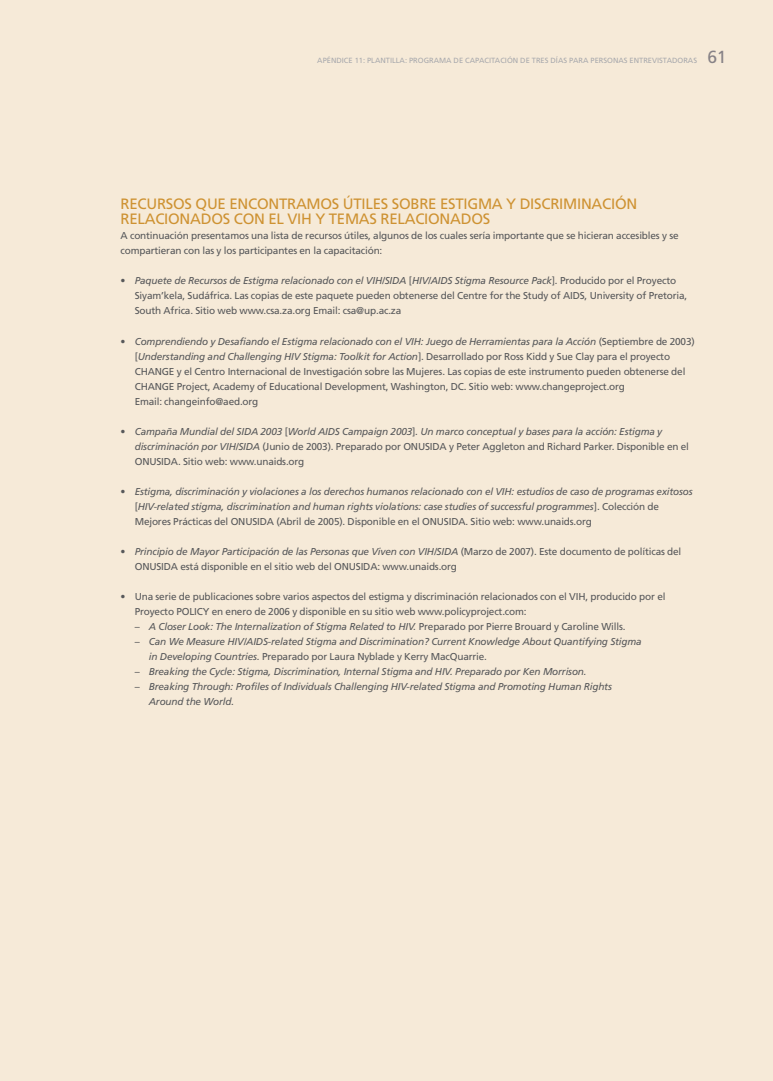
<style>
.page{position:relative;width:773px;height:1081px;background:#fff}
.page>*{position:absolute;margin:0;border:0;box-sizing:border-box;transform-origin:0 0}
.t1{font:17.5px "Frutiger";color:#878286}
.t2{font:15px/15px "Frutiger";letter-spacing:-.015em;color:#ce9232}
.t3{font:10px/15px "Frutiger";letter-spacing:-.015em;color:#57585a}
.t4{font:italic 10px/15px "Frutiger";letter-spacing:-.015em;color:#57585a}
.t5{font:7.5px "Frutiger";color:#a8a9ad}
.s1{font-style:italic}
.s2{font-style:normal}
</style>
<div class="page">
<div style="left:14px;top:0;width:758px;height:1081px;background:#f6ead8"></div>
<div style="left:0;top:0;width:14px;height:1081px;background:#f6ead8"></div>
<p class="t5" style="left:317px;top:57px;width:381px">APÉNDICE 11: PLANTILLA: PROGRAMA DE CAPACITACIÓN DE TRES DÍAS PARA PERSONAS ENTREVISTADORAS</p>
<h1 class="t1" style="left:707px;top:50px;width:20px">61</h1>
<h2 class="t2" style="left:120px;top:198px;width:518px">RECURSOS QUE ENCONTRAMOS ÚTILES SOBRE ESTIGMA Y DISCRIMINACIÓN<br>RELACIONADOS CON EL VIH Y TEMAS RELACIONADOS</h2>
<p class="t3" style="left:120px;top:229px;width:559px">A continuación presentamos una lista de recursos útiles, algunos de los cuales sería importante que se hicieran accesibles y se compartieran con las y los participantes en la capacitación:</p>
<p class="t3" style="left:135px;top:274px;width:554px;text-indent:-14px">• <span class="s1">Paquete de Recursos de Estigma relacionado con el VIH/SIDA</span> [<span class="s1">HIV/AIDS Stigma Resource Pack</span>]<span class="s1">.</span> Producido por el Proyecto<br>Siyam’kela, Sudáfrica. Las copias de este paquete pueden obtenerse del Centre for the Study of AIDS, University of Pretoria,<br>South Africa. Sitio web www.csa.za.org Email: csa@up.ac.za</p>
<p class="t3" style="left:135px;top:334px;width:561px;text-indent:-14px">• <span class="s1">Comprendiendo y Desafiando el Estigma relacionado con el VIH: Juego de Herramientas para la Acción</span> (Septiembre de 2003) [<span class="s1">Understanding and Challenging HIV Stigma: Toolkit for Action</span>]. Desarrollado por Ross Kidd y Sue Clay para el proyecto CHANGE y el Centro Internacional de Investigación sobre las Mujeres. Las copias de este instrumento pueden obtenerse del CHANGE Project, Academy of Educational Development, Washington, DC. Sitio web: www.changeproject.org<br>Email: changeinfo@aed.org</p>
<p class="t4" style="left:135px;top:424px;width:555px;text-indent:-14px"><span class="s2">•</span> Campaña Mundial del SIDA 2003 <span class="s2">[</span>World AIDS Campaign 2003<span class="s2">]</span>. Un marco conceptual y bases para la acción: Estigma y discriminación por VIH/SIDA <span class="s2">(Junio de 2003). Preparado por ONUSIDA y Peter Aggleton and Richard Parker. Disponible en el<br>ONUSIDA. Sitio web: www.unaids.org</span></p>
<p class="t4" style="left:135px;top:484px;width:559px;text-indent:-14px"><span class="s2">•</span> Estigma, discriminación y violaciones a los derechos humanos relacionado con el VIH: estudios de caso de programas exitosos <span class="s2">[</span>HIV-related stigma, discrimination and human rights violations: case studies of successful programmes<span class="s2">]. Colección de<br>Mejores Prácticas del ONUSIDA (Abril de 2005). Disponible en el ONUSIDA. Sitio web: www.unaids.org</span></p>
<p class="t3" style="left:135px;top:544px;width:548px;text-indent:-14px">• <span class="s1">Principio de Mayor Participación de las Personas que Viven con VIH/SIDA</span> (Marzo de 2007). Este documento de políticas del<br>ONUSIDA está disponible en el sitio web del ONUSIDA: www.unaids.org</p>
<p class="t3" style="left:135px;top:589px;width:532px;text-indent:-14px">• Una serie de publicaciones sobre varios aspectos del estigma y discriminación relacionados con el VIH, producido por el<br>Proyecto POLICY en enero de 2006 y disponible en su sitio web www.policyproject.com:</p>
<p class="t4" style="left:135px;top:619px;width:492px"><span class="s2">–</span> A Closer Look: The Internalization of Stigma Related to HIV. <span class="s2">Preparado por Pierre Brouard y Caroline Wills.</span></p>
<p class="t4" style="left:149px;top:634px;width:494px;text-indent:-14px"><span class="s2">–</span> Can We Measure HIV/AIDS-related Stigma and Discrimination? Current Knowledge About Quantifying Stigma in Developing Countries. <span class="s2">Preparado por Laura Nyblade y Kerry MacQuarrie.</span></p>
<p class="t4" style="left:135px;top:664px;width:453px"><span class="s2">–</span> Breaking the Cycle: Stigma, Discrimination, Internal Stigma and HIV. Preparado por Ken Morrison.</p>
<p class="t4" style="left:149px;top:679px;width:464px;text-indent:-14px"><span class="s2">–</span> Breaking Through: Profiles of Individuals Challenging HIV-related Stigma and Promoting Human Rights<br>Around the World.</p>
</div>
